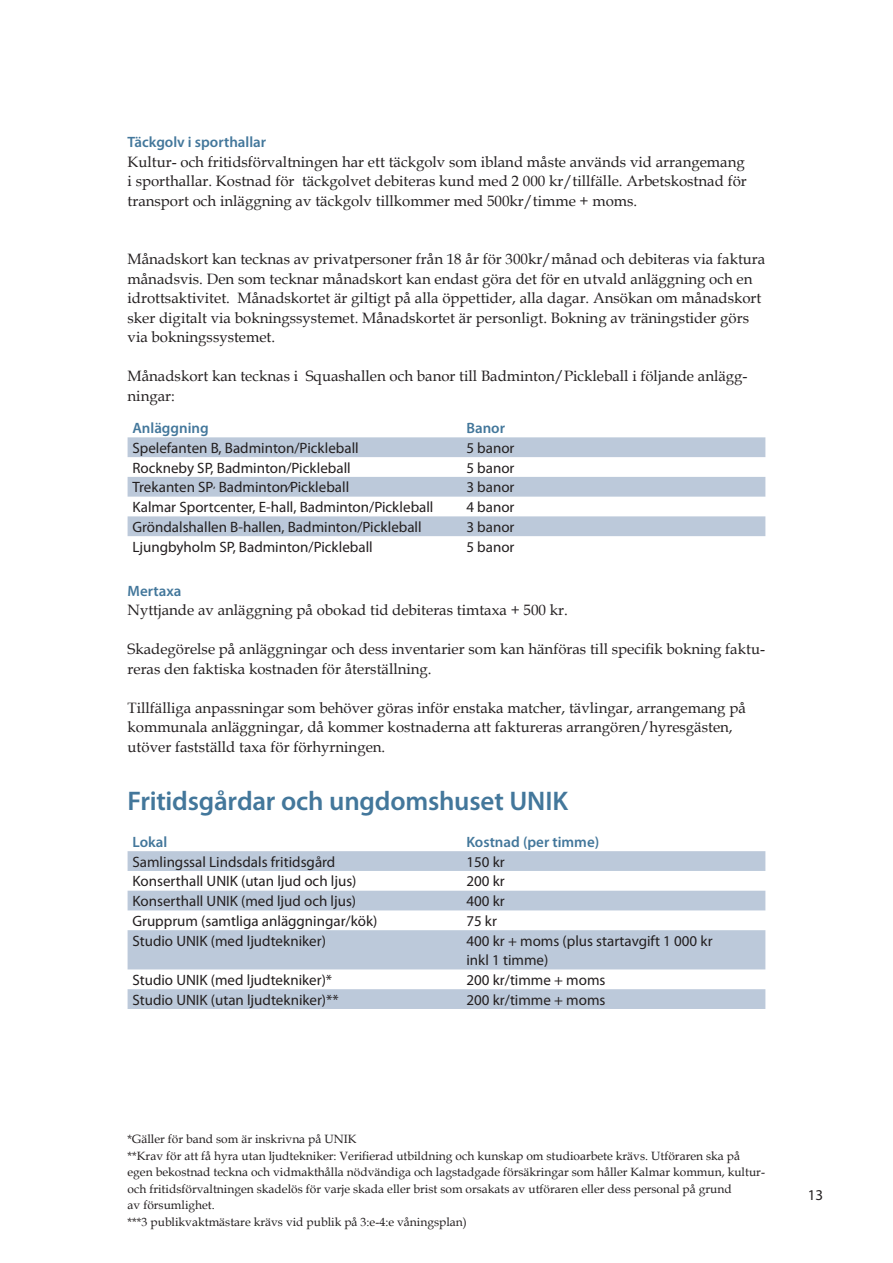
<style>
.page{position:relative;width:893px;height:1263px;background:#fff}
.page>*{position:absolute;margin:0;border:0;box-sizing:border-box;transform-origin:0 0}
.Rubrik_1_-_en_spalt{font:600 27px "Myriad Pro";letter-spacing:-.01em;color:#43779b}
.Brödtext_-_Book_Antiqua{font:15px/19.5px "Book Antiqua";color:#231f20}
.Tabell_-_vänster{font:15px/19.5px "Myriad Pro";color:#231f20}
.Rubrik_i_tabell_-_vänster{font:600 15px "Myriad Pro";color:#43779b}
.Rubrik_3{font:600 15px "Myriad Pro";color:#43779b}
.Fotnot{font:12px/16.5px "Book Antiqua";color:#231f20}
</style>
<div class="page">
<svg style="left:128px;top:536px;width:637px;height:1px"></svg>
<svg style="left:128px;top:437px;width:637px;height:99px;fill:#bcc9da"></svg>
<svg style="left:128px;top:851px;width:637px;height:158px;fill:#bcc9da"></svg>
<p class="Rubrik_3" style="left:128px;top:132px;width:140px">Täckgolv i sporthallar</p>
<p class="Brödtext_-_Book_Antiqua" style="left:128px;top:151px;width:621px">Kultur- och fritidsförvaltningen har ett täckgolv som ibland måste används vid arrangemang i sporthallar. Kostnad för täckgolvet debiteras kund med 2 000 kr/tillfälle. Arbetskostnad för transport och inläggning av täckgolv tillkommer med 500kr/timme + moms.</p>
<p class="Brödtext_-_Book_Antiqua" style="left:128px;top:249px;width:639px">Månadskort kan tecknas av privatpersoner från 18 år för 300kr/månad och debiteras via faktura månadsvis. Den som tecknar månadskort kan endast göra det för en utvald anläggning och en idrottsaktivitet. Månadskortet är giltigt på alla öppettider, alla dagar. Ansökan om månadskort sker digitalt via bokningssystemet. Månadskortet är personligt. Bokning av träningstider görs via bokningssystemet.</p>
<p class="Brödtext_-_Book_Antiqua" style="left:128px;top:366px;width:621px">Månadskort kan tecknas i Squashallen och banor till Badminton/Pickleball i följande anlägg&shy;ningar:</p>
<p class="Rubrik_i_tabell_-_vänster" style="left:132px;top:418px;width:78px">Anläggning</p>
<p class="Rubrik_i_tabell_-_vänster" style="left:466px;top:418px;width:40px">Banor</p>
<p class="Tabell_-_vänster" style="left:132px;top:438px;width:228px">Spelefanten B, Badminton/Pickleball</p>
<p class="Tabell_-_vänster" style="left:466px;top:438px;width:50px">5 banor</p>
<p class="Tabell_-_vänster" style="left:132px;top:458px;width:220px">Rockneby SP, Badminton/Pickleball</p>
<p class="Tabell_-_vänster" style="left:466px;top:458px;width:50px">5 banor</p>
<p class="Tabell_-_vänster" style="left:132px;top:477px;width:218px">Trekanten SP, Badminton/Pickleball</p>
<p class="Tabell_-_vänster" style="left:466px;top:477px;width:50px">3 banor</p>
<p class="Tabell_-_vänster" style="left:132px;top:497px;width:303px">Kalmar Sportcenter, E-hall, Badminton/Pickleball</p>
<p class="Tabell_-_vänster" style="left:466px;top:497px;width:50px">4 banor</p>
<p class="Tabell_-_vänster" style="left:132px;top:517px;width:291px">Gröndalshallen B-hallen, Badminton/Pickleball</p>
<p class="Tabell_-_vänster" style="left:466px;top:517px;width:50px">3 banor</p>
<p class="Tabell_-_vänster" style="left:132px;top:537px;width:242px">Ljungbyholm SP, Badminton/Pickleball</p>
<p class="Tabell_-_vänster" style="left:466px;top:537px;width:50px">5 banor</p>
<p class="Rubrik_3" style="left:128px;top:581px;width:55px">Mertaxa</p>
<p class="Brödtext_-_Book_Antiqua" style="left:128px;top:600px;width:442px">Nyttjande av anläggning på obokad tid debiteras timtaxa + 500 kr.</p>
<p class="Brödtext_-_Book_Antiqua" style="left:128px;top:639px;width:639px">Skadegörelse på anläggningar och dess inventarier som kan hänföras till specifik bokning faktu&shy;reras den faktiska kostnaden för återställning.</p>
<p class="Brödtext_-_Book_Antiqua" style="left:128px;top:697px;width:620px">Tillfälliga anpassningar som behöver göras inför enstaka matcher, tävlingar, arrangemang på kommunala anläggningar, då kommer kostnaderna att faktureras arrangören/hyresgästen, utöver fastställd taxa för förhyrningen.</p>
<p class="Rubrik_1_-_en_spalt" style="left:128px;top:784px;width:442px">Fritidsgårdar och ungdomshuset UNIK</p>
<p class="Rubrik_i_tabell_-_vänster" style="left:132px;top:832px;width:36px">Lokal</p>
<p class="Rubrik_i_tabell_-_vänster" style="left:466px;top:832px;width:134px">Kostnad (per timme)</p>
<p class="Tabell_-_vänster" style="left:132px;top:852px;width:204px">Samlingssal Lindsdals fritidsgård</p>
<p class="Tabell_-_vänster" style="left:466px;top:852px;width:40px">150 kr</p>
<p class="Tabell_-_vänster" style="left:132px;top:871px;width:226px">Konserthall UNIK (utan ljud och ljus)</p>
<p class="Tabell_-_vänster" style="left:466px;top:871px;width:40px">200 kr</p>
<p class="Tabell_-_vänster" style="left:132px;top:891px;width:225px">Konserthall UNIK (med ljud och ljus)</p>
<p class="Tabell_-_vänster" style="left:466px;top:891px;width:40px">400 kr</p>
<p class="Tabell_-_vänster" style="left:132px;top:911px;width:246px">Grupprum (samtliga anläggningar/kök)</p>
<p class="Tabell_-_vänster" style="left:466px;top:911px;width:32px">75 kr</p>
<p class="Tabell_-_vänster" style="left:132px;top:931px;width:195px">Studio UNIK (med ljudtekniker)</p>
<p class="Tabell_-_vänster" style="left:466px;top:931px;width:248px">400 kr + moms (plus startavgift 1 000 kr inkl 1 timme)</p>
<p class="Tabell_-_vänster" style="left:132px;top:970px;width:201px">Studio UNIK (med ljudtekniker)*</p>
<p class="Tabell_-_vänster" style="left:466px;top:970px;width:141px">200 kr/timme + moms</p>
<p class="Tabell_-_vänster" style="left:132px;top:990px;width:208px">Studio UNIK (utan ljudtekniker)**</p>
<p class="Tabell_-_vänster" style="left:466px;top:990px;width:141px">200 kr/timme + moms</p>
<p class="Fotnot" style="left:128px;top:1130px;width:231px">*Gäller för band som är inskrivna på UNIK</p>
<p class="Fotnot" style="left:128px;top:1147px;width:639px">**Krav för att få hyra utan ljudtekniker: Verifierad utbildning och kunskap om studioarbete krävs. Utföraren ska på egen bekostnad teckna och vidmakthålla nödvändiga och lagstadgade försäkringar som håller Kalmar kommun, kultur&shy;och fritidsförvaltningen skadelös för varje skada eller brist som orsakats av utföraren eller dess personal på grund<br>av försumlighet.<br>***3 publikvaktmästare krävs vid publik på 3:e-4:e våningsplan)</p>
<p class="Tabell_-_vänster" style="left:808px;top:1185px;width:17px">13</p>
</div>
